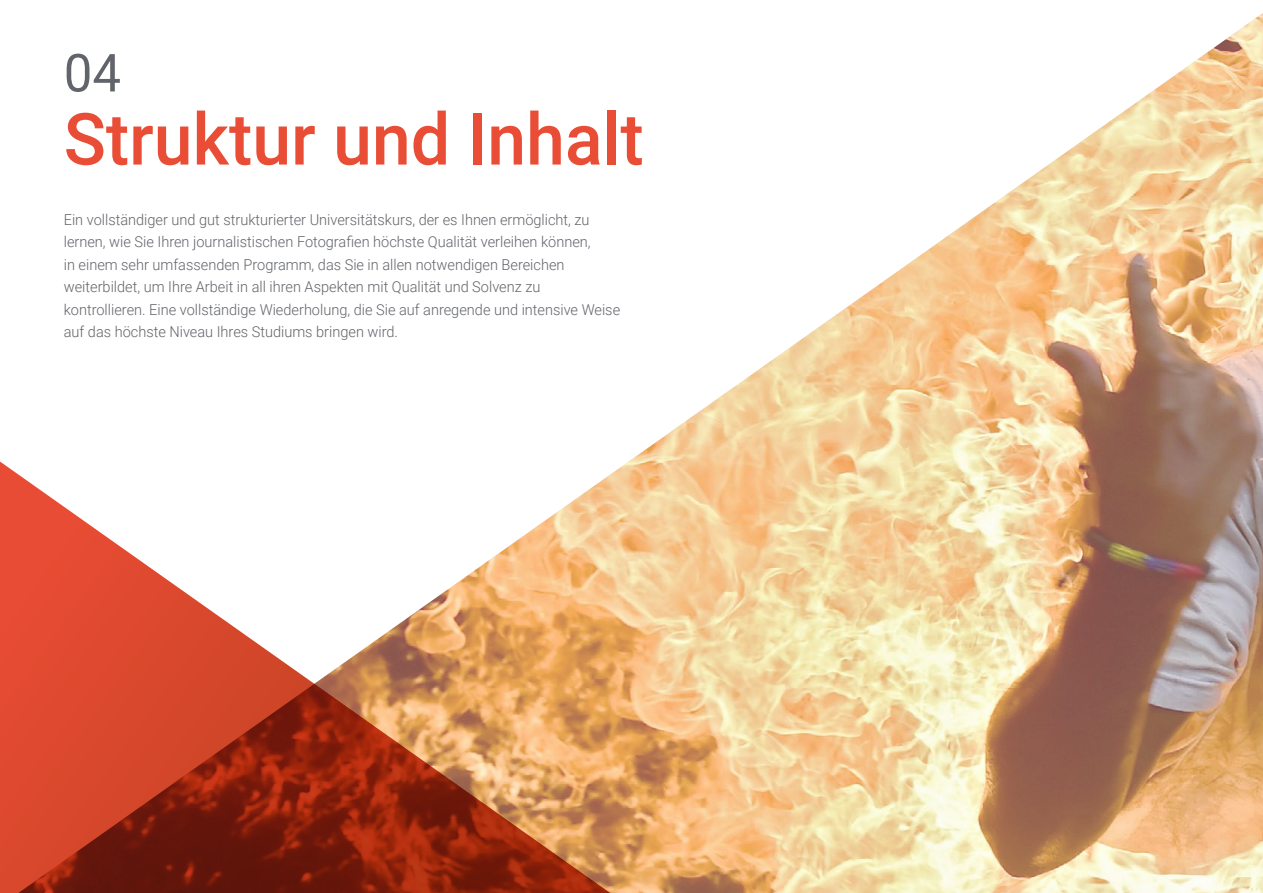
<style>
.page{position:relative;width:1263px;height:893px;background:#fff}
.page>*{position:absolute;margin:0;border:0;box-sizing:border-box;transform-origin:0 0}
.t1{font:500 72px "Roboto";color:#e94d35}
.t2{font:52.5px "Roboto";color:#61646a}
.t3{font:300 15px/22.5px "Roboto";color:#61646a}
</style>
<div class="page">
<img style="left:640px;top:13px;width:623px;height:880px">
<svg style="left:0;top:453px;width:640px;height:440px"></svg>
<h2 class="t2" style="left:64px;top:36px;width:59px">04</h2>
<h1 class="t1" style="left:64px;top:89px;width:581px">Struktur und Inhalt</h1>
<p class="t3" style="left:64px;top:208px;width:558px">Ein vollständiger und gut strukturierter Universitätskurs, der es Ihnen ermöglicht, zu lernen, wie Sie Ihren journalistischen Fotografien höchste Qualität verleihen können,<br>in einem sehr umfassenden Programm, das Sie in allen notwendigen Bereichen weiterbildet, um Ihre Arbeit in all ihren Aspekten mit Qualität und Solvenz zu kontrollieren. Eine vollständige Wiederholung, die Sie auf anregende und intensive Weise auf das höchste Niveau Ihres Studiums bringen wird.</p>
</div>
